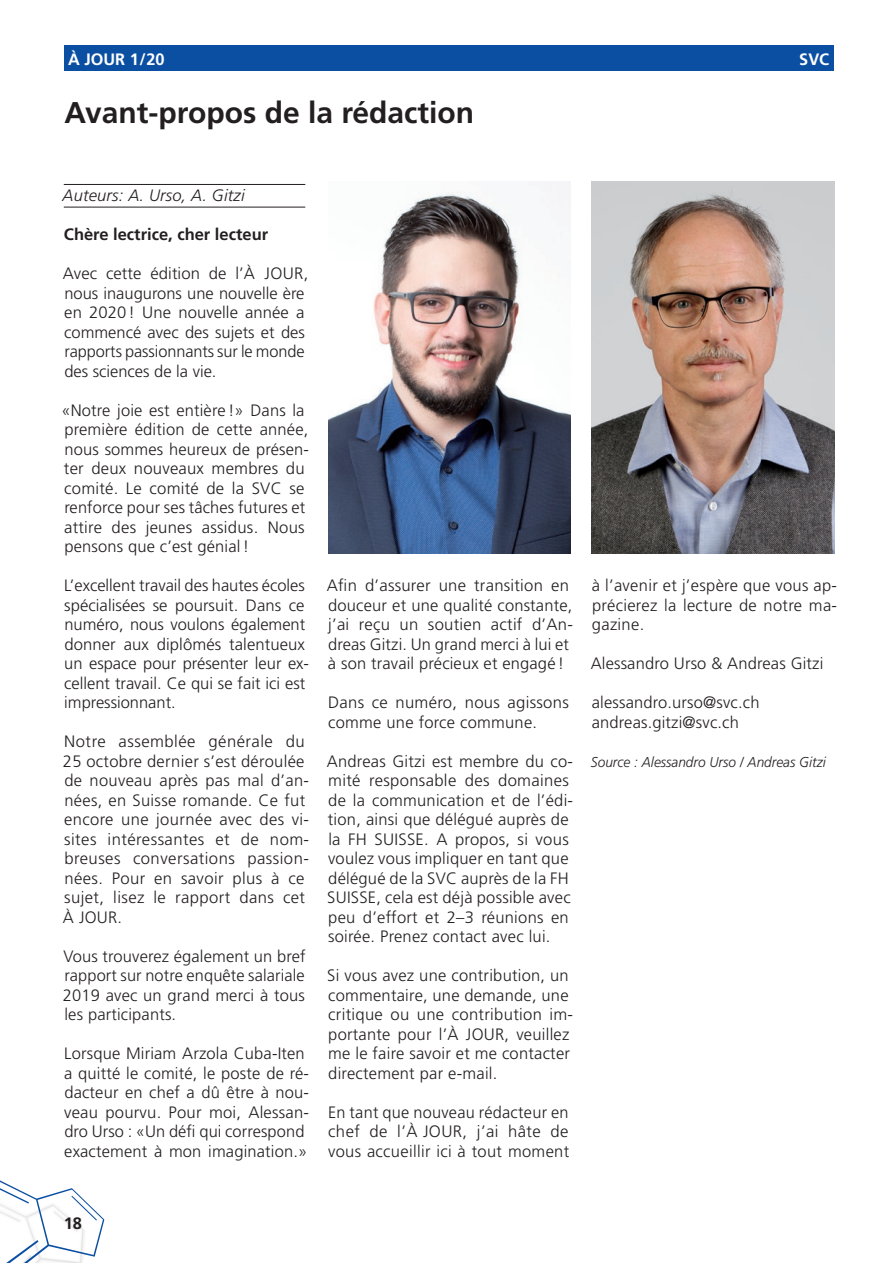
<style>
.page{position:relative;width:893px;height:1263px;background:#fff}
.page>*{position:absolute;margin:0;border:0;box-sizing:border-box;transform-origin:0 0}
.Titel{font:700 30px "Frutiger LT Std";color:#231f20}
.Grundschrift_Normal{font:300 16.5px/19.5px "Frutiger LT Std";letter-spacing:.015em;color:#231f20}
.Grundschrift_Fett{font:700 16.5px "Frutiger LT Com";color:#231f20}
.Autor{font:italic 300 16.5px "Frutiger LT Std";letter-spacing:.01em;color:#231f20}
.t1{font:700 16.5px "Frutiger LT Std";color:#fff}
.t2{font:700 16.5px "Frutiger LT Std";color:#231f20}
.Quellenangabe{font:italic 300 14.25px "Frutiger LT Std";color:#231f20;scale:.96 1}
</style>
<div class="page">
<svg style="left:0;top:1180px;width:104px;height:83px"></svg>
<div style="left:64px;top:45px;width:769px;height:26px;background:#0a4fa2"></div>
<hr style="left:64px;top:207px;width:241px;height:1px;background:#231f20">
<hr style="left:64px;top:184px;width:241px;height:1px;background:#231f20">
<img style="left:328px;top:182px;width:242px;height:372px">
<img style="left:592px;top:182px;width:242px;height:372px">
<p class="t1" style="left:68px;top:49px;width:98px">À JOUR 1/20</p>
<p class="t1" style="left:799px;top:49px;width:31px">SVC</p>
<p class="Titel" style="left:64px;top:95px;width:411px">Avant-propos de la rédaction</p>
<p class="Autor" style="left:63px;top:186px;width:183px">Auteurs: A. Urso, A. Gitzi</p>
<p class="Grundschrift_Fett" style="left:64px;top:225px;width:206px">Chère lectrice, cher lecteur</p>
<p class="Grundschrift_Normal" style="left:63px;top:264px;width:247px">Avec cette édition de l’À JOUR, nous inaugurons une nouvelle ère en 2020! Une nouvelle année a commencé avec des sujets et des rapports passionnants sur le monde des sciences de la vie.</p>
<p class="Grundschrift_Normal" style="left:61px;top:400px;width:249px">«Notre joie est entière !» Dans la première édition de cette année, nous sommes heureux de présen&shy;ter deux nouveaux membres du comité. Le comité de la SVC se renforce pour ses tâches futures et attire des jeunes assidus. Nous pensons que c’est génial!</p>
<p class="Grundschrift_Normal" style="left:64px;top:576px;width:246px">L’excellent travail des hautes écoles spécialisées se poursuit. Dans ce numéro, nous voulons également donner aux diplômés talentueux un espace pour présenter leur ex&shy;cellent travail. Ce qui se fait ici est impressionnant.</p>
<p class="Grundschrift_Normal" style="left:63px;top:732px;width:248px">Notre assemblée générale du<br>25 octobre dernier s’est déroulée de nouveau après pas mal d’an&shy;nées, en Suisse romande. Ce fut encore une journée avec des vi&shy;sites intéressantes et de nom&shy;breuses conversations passion&shy;nées. Pour en savoir plus à ce sujet, lisez le rapport dans cet<br>À JOUR.</p>
<p class="Grundschrift_Normal" style="left:63px;top:946px;width:244px;text-align:justify">Vous trouverez également un bref rapport sur notre enquête salariale 2019 avec un grand merci à tous les participants.</p>
<p class="Grundschrift_Normal" style="left:64px;top:1044px;width:246px">Lorsque Miriam Arzola Cuba-Iten a quitté le comité, le poste de ré&shy;dacteur en chef a dû être à nou&shy;veau pourvu. Pour moi, Alessan&shy;dro Urso : «Un défi qui correspond exactement à mon imagination.»</p>
<p class="Grundschrift_Normal" style="left:327px;top:576px;width:248px">Afin d’assurer une transition en douceur et une qualité constante, j’ai reçu un soutien actif d’An&shy;dreas Gitzi. Un grand merci à lui et à son travail précieux et engagé !</p>
<p class="Grundschrift_Normal" style="left:328px;top:693px;width:242px">Dans ce numéro, nous agissons comme une force commune.</p>
<p class="Grundschrift_Normal" style="left:327px;top:751px;width:248px">Andreas Gitzi est membre du co&shy;mité responsable des domaines de la communication et de l’édi&shy;tion, ainsi que délégué auprès de la FH SUISSE. A propos, si vous voulez vous impliquer en tant que délégué de la SVC auprès de la FH<br>SUISSE, cela est déjà possible avec peu d’effort et 2–3 réunions en soirée. Prenez contact avec lui.</p>
<p class="Grundschrift_Normal" style="left:327px;top:966px;width:247px">Si vous avez une contribution, un commentaire, une demande, une critique ou une contribution im&shy;portante pour l’À JOUR, veuillez me le faire savoir et me contacter directement par e-mail.</p>
<p class="Grundschrift_Normal" style="left:328px;top:1102px;width:243px;text-align:justify">En tant que nouveau rédacteur en chef de l’À JOUR, j’ai hâte de vous accueillir ici à tout moment</p>
<p class="Grundschrift_Normal" style="left:592px;top:576px;width:247px;text-align:justify">à l’avenir et j’espère que vous ap&shy;précierez la lecture de notre ma&shy;gazine.</p>
<p class="Grundschrift_Normal" style="left:591px;top:654px;width:234px">Alessandro Urso &amp; Andreas Gitzi</p>
<p class="Grundschrift_Normal" style="left:592px;top:693px;width:169px">alessandro.urso@svc.ch</p>
<p class="Grundschrift_Normal" style="left:592px;top:712px;width:149px">andreas.gitzi@svc.ch</p>
<p class="Quellenangabe" style="left:591px;top:754px;width:246px">Source : Alessandro Urso / Andreas Gitzi</p>
<p class="t2" style="left:64px;top:1213px;width:20px">18</p>
</div>
